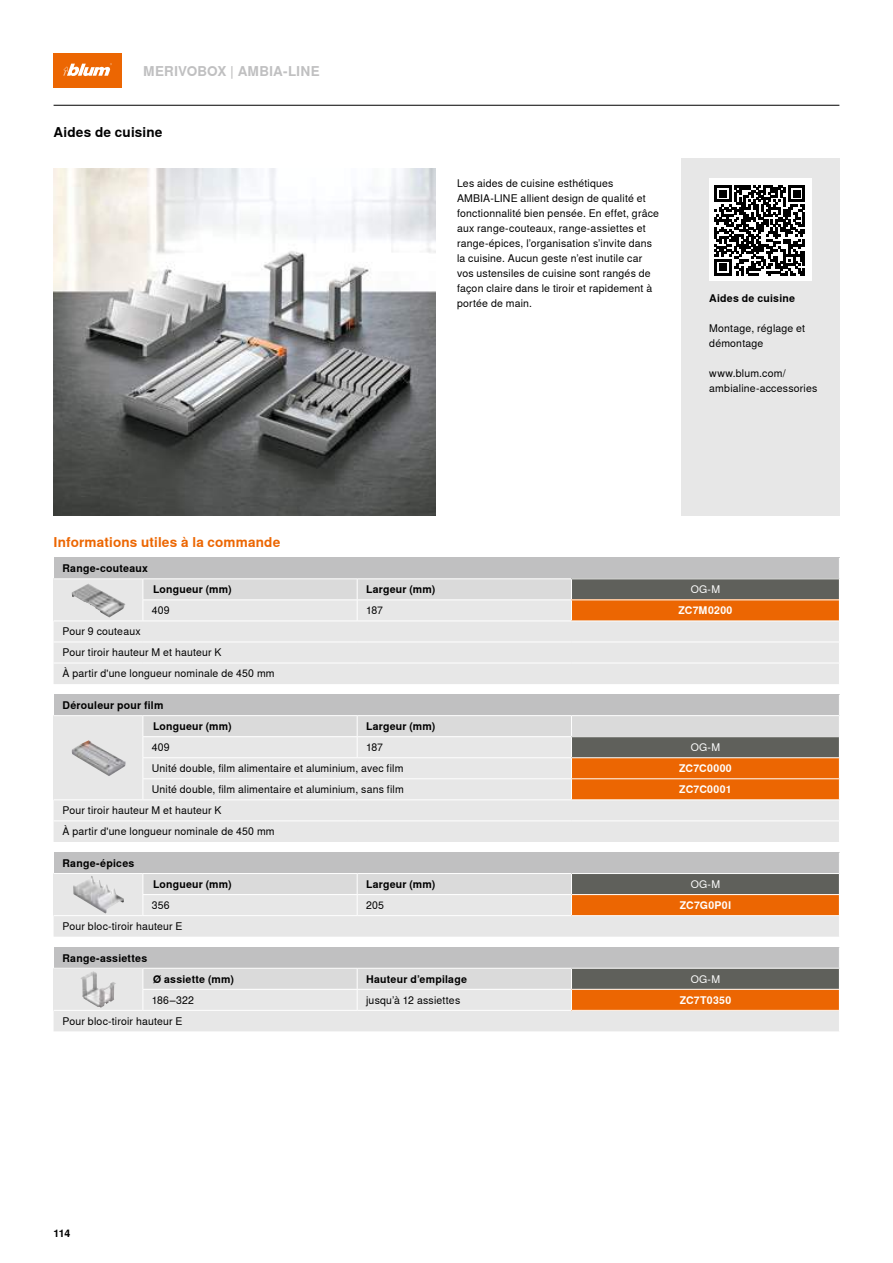
<style>
.page{position:relative;width:893px;height:1263px;background:#fff}
.page>*{position:absolute;margin:0;border:0;box-sizing:border-box;transform-origin:0 0}
.t1{font:700 13.5px "Nimbus Sans Global";letter-spacing:.01em;color:#ec6602}
.t2{font:700 13.5px "Nimbus Sans Global";letter-spacing:.01em;color:#c0c0c1}
.t3{font:700 13.5px "Nimbus Sans Global";letter-spacing:.015em;color:#000}
.t4{font:10.5px/15px "Nimbus Sans Global";letter-spacing:.02em;color:#000}
.t5{font:700 10.5px "Nimbus Sans Global";letter-spacing:.02em;color:#000}
.t6{font:700 10.5px/21px "Nimbus Sans Global";letter-spacing:.03em;color:#fff}
.t7{font:10.5px "Nimbus Sans Global";letter-spacing:.02em;color:#fff}
</style>
<div class="page">
<div style="left:54px;top:54px;width:68px;height:34px;background:#ec6602"></div>
<svg style="left:63px;top:63px;width:49px;height:13px"></svg>
<img style="left:54px;top:168px;width:382px;height:348px">
<div style="left:54px;top:579px;width:89px;height:42px;background:#e7e7e7"></div>
<img style="left:72px;top:584px;width:46px;height:16px">
<div style="left:54px;top:716px;width:89px;height:84px;background:#e7e7e7"></div>
<div style="left:681px;top:158px;width:158px;height:358px;background:#e7e7e7"></div>
<div style="left:709px;top:179px;width:102px;height:102px;background:#fff"></div>
<svg style="left:714px;top:185px;width:91px;height:91px"></svg>
<div style="left:54px;top:558px;width:785px;height:21px;background:#c0c0c1"></div>
<div style="left:571px;top:579px;width:268px;height:21px;background:#5f605b"></div>
<div style="left:54px;top:600px;width:785px;height:84px;background:#e7e7e7"></div>
<div style="left:571px;top:600px;width:268px;height:21px;background:#ec6602"></div>
<hr style="left:54px;top:578px;width:89px;height:1px;background:#fff">
<hr style="left:143px;top:578px;width:214px;height:1px;background:#fff">
<hr style="left:357px;top:578px;width:214px;height:1px;background:#fff">
<hr style="left:571px;top:578px;width:269px;height:1px;background:#fff">
<hr style="left:571px;top:599px;width:269px;height:1px;background:#fff">
<svg style="left:142px;top:579px;width:430px;height:41px;background:#e1e1e1"></svg>
<hr style="left:54px;top:620px;width:89px;height:1px;background:#fff">
<hr style="left:143px;top:620px;width:214px;height:1px;background:#fff">
<hr style="left:357px;top:620px;width:214px;height:1px;background:#fff">
<hr style="left:571px;top:620px;width:269px;height:1px;background:#fff">
<hr style="left:54px;top:642px;width:89px;height:1px;background:#fff">
<hr style="left:143px;top:642px;width:214px;height:1px;background:#fff">
<hr style="left:357px;top:642px;width:214px;height:1px;background:#fff">
<hr style="left:571px;top:642px;width:269px;height:1px;background:#fff">
<hr style="left:54px;top:663px;width:89px;height:1px;background:#fff">
<hr style="left:143px;top:663px;width:214px;height:1px;background:#fff">
<hr style="left:357px;top:663px;width:214px;height:1px;background:#fff">
<hr style="left:571px;top:663px;width:269px;height:1px;background:#fff">
<div style="left:54px;top:695px;width:785px;height:21px;background:#c0c0c1"></div>
<svg style="left:54px;top:740px;width:88px;height:102px"></svg>
<hr style="left:54px;top:715px;width:89px;height:1px;background:#fff">
<svg style="left:142px;top:715px;width:698px;height:127px;background:#ddcdc0"></svg>
<hr style="left:142px;top:757px;width:215px;height:1px;background:#fff">
<hr style="left:357px;top:757px;width:214px;height:1px;background:#fff">
<hr style="left:142px;top:778px;width:215px;height:1px;background:#fff">
<hr style="left:357px;top:778px;width:214px;height:1px;background:#fff">
<hr style="left:571px;top:778px;width:269px;height:1px;background:#fff">
<hr style="left:54px;top:799px;width:89px;height:1px;background:#fff">
<hr style="left:143px;top:799px;width:214px;height:1px;background:#fff">
<hr style="left:357px;top:799px;width:214px;height:1px;background:#fff">
<hr style="left:571px;top:799px;width:269px;height:1px;background:#fff">
<hr style="left:54px;top:820px;width:89px;height:1px;background:#fff">
<hr style="left:143px;top:820px;width:214px;height:1px;background:#fff">
<hr style="left:357px;top:820px;width:214px;height:1px;background:#fff">
<hr style="left:571px;top:820px;width:269px;height:1px;background:#fff">
<svg style="left:54px;top:852px;width:786px;height:85px;background:#d1c6be"></svg>
<svg style="left:54px;top:947px;width:786px;height:84px;background:#d1c6be"></svg>
<hr style="left:54px;top:105px;width:785px;height:1px;background:#000">
<p class="t2" style="left:143px;top:63px;width:178px">MERIVOBOX | AMBIA-LINE</p>
<p class="t3" style="left:54px;top:124px;width:111px">Aides de cuisine</p>
<p class="t1" style="left:54px;top:535px;width:228px">Informations utiles à la commande</p>
<p class="t5" style="left:63px;top:562px;width:87px">Range-couteaux</p>
<p class="t5" style="left:153px;top:583px;width:80px">Longueur (mm)</p>
<p class="t4" style="left:457px;top:175px;width:204px">Les aides de cuisine esthétiques AMBIA-LINE allient design de qualité et fonctionnalité bien pensée. En effet, grâce aux range-couteaux, range-assiettes et range-épices, l’organisation s’invite dans la cuisine. Aucun geste n’est inutile car vos ustensiles de cuisine sont rangés de façon claire dans le tiroir et rapidement à portée de main.</p>
<p class="t5" style="left:709px;top:292px;width:87px">Aides de cuisine</p>
<p class="t4" style="left:709px;top:321px;width:97px">Montage, réglage et démontage</p>
<p class="t4" style="left:709px;top:366px;width:110px">www.blum.com/ ambialine-accessories</p>
<p class="t5" style="left:366px;top:583px;width:71px">Largeur (mm)</p>
<p class="t7" style="left:691px;top:583px;width:31px">OG-M</p>
<p class="t4" style="left:63px;top:624px;width:80px">Pour 9 couteaux</p>
<p class="t4" style="left:152px;top:603px;width:19px">409</p>
<p class="t4" style="left:366px;top:603px;width:19px">187</p>
<p class="t6" style="left:678px;top:600px;width:56px">ZC7M0200</p>
<p class="t4" style="left:63px;top:645px;width:161px">Pour tiroir hauteur M et hauteur K</p>
<p class="t4" style="left:63px;top:666px;width:214px">À partir d'une longueur nominale de 450 mm</p>
<p class="t5" style="left:63px;top:699px;width:102px">Dérouleur pour film</p>
<p class="t5" style="left:153px;top:720px;width:80px">Longueur (mm)</p>
<p class="t5" style="left:366px;top:720px;width:71px">Largeur (mm)</p>
<p class="t4" style="left:152px;top:740px;width:19px">409</p>
<p class="t4" style="left:366px;top:740px;width:19px">187</p>
<p class="t7" style="left:691px;top:741px;width:31px">OG-M</p>
<p class="t6" style="left:679px;top:758px;width:54px">ZC7C0000<br>ZC7C0001</p>
<p class="t4" style="left:152px;top:758px;width:253px;line-height:21px">Unité double, film alimentaire et aluminium, avec film<br>Unité double, film alimentaire et aluminium, sans film</p>
<p class="t4" style="left:63px;top:803px;width:161px">Pour tiroir hauteur M et hauteur K</p>
<p class="t4" style="left:63px;top:824px;width:214px">À partir d'une longueur nominale de 450 mm</p>
<p class="t5" style="left:63px;top:857px;width:73px">Range-épices</p>
<p class="t5" style="left:153px;top:878px;width:80px">Longueur (mm)</p>
<p class="t5" style="left:366px;top:878px;width:71px">Largeur (mm)</p>
<p class="t7" style="left:691px;top:878px;width:31px">OG-M</p>
<p class="t4" style="left:152px;top:898px;width:19px">356</p>
<p class="t4" style="left:366px;top:898px;width:19px">205</p>
<p class="t6" style="left:680px;top:895px;width:53px">ZC7G0P0I</p>
<p class="t4" style="left:63px;top:919px;width:122px">Pour bloc-tiroir hauteur E</p>
<p class="t5" style="left:63px;top:952px;width:86px">Range-assiettes</p>
<p class="t5" style="left:153px;top:973px;width:82px">Ø assiette (mm)</p>
<p class="t5" style="left:366px;top:973px;width:102px">Hauteur d’empilage</p>
<p class="t7" style="left:691px;top:973px;width:31px">OG-M</p>
<p class="t4" style="left:366px;top:992px;width:96px">jusqu’à 12 assiettes</p>
<p class="t4" style="left:152px;top:992px;width:44px">186–322</p>
<p class="t6" style="left:680px;top:989px;width:53px">ZC7T0350</p>
<p class="t4" style="left:63px;top:1013px;width:122px">Pour bloc-tiroir hauteur E</p>
<p class="t5" style="left:54px;top:1227px;width:18px">114</p>
</div>
